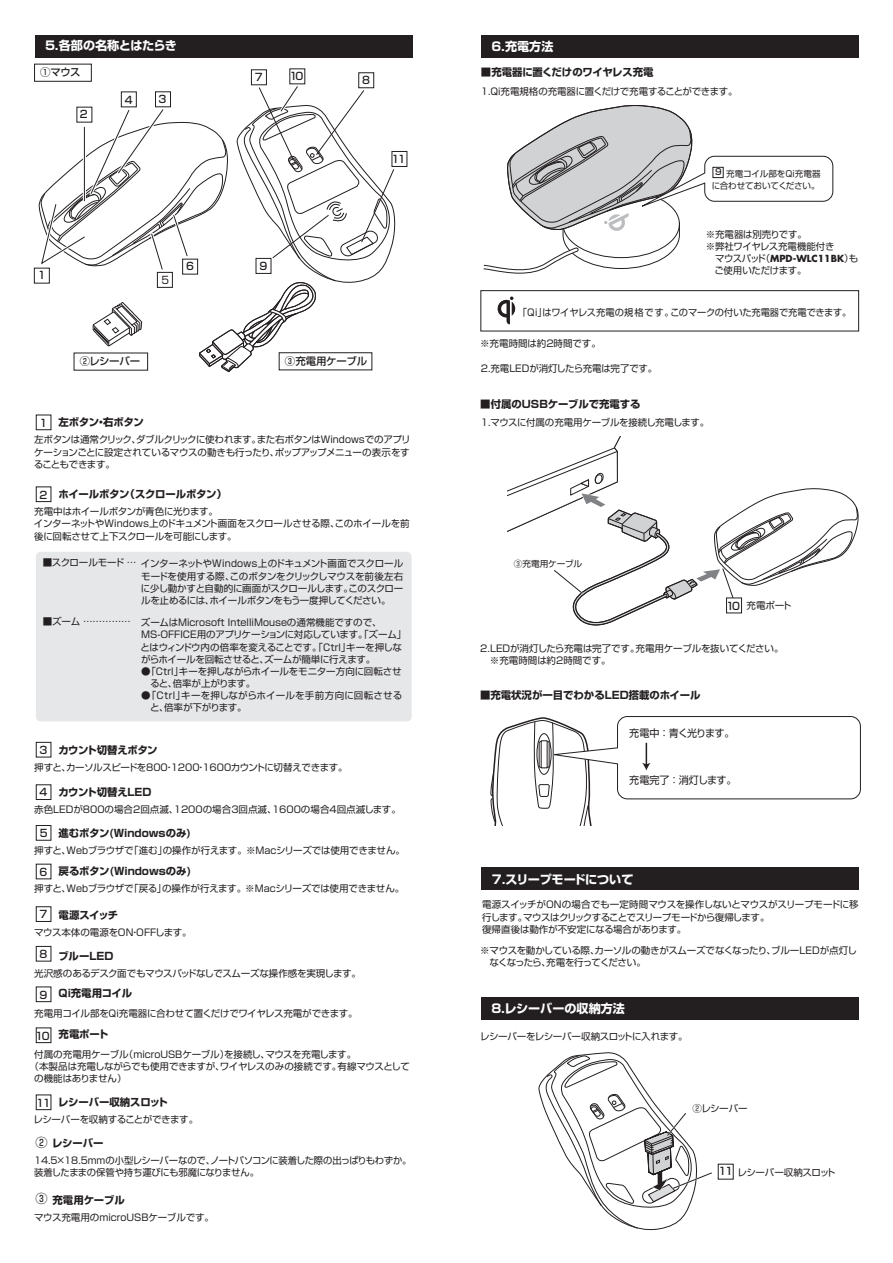
<style>
.page{position:relative;width:893px;height:1263px;background:#fff}
.page>*{position:absolute;margin:0;border:0;box-sizing:border-box;transform-origin:0 0}
.t1{font:700 12.15px "Shin Go Pro";color:#fff}
.t2{font:700 12.15px "Shin Go Pro";letter-spacing:-.02em;color:#fff}
.t3{font:700 12.15px "Shin Go Pro";letter-spacing:-.025em;color:#fff}
.t4{font:500 12.15px "Shin Go Pro";color:#231f20}
.t5{font:700 10.35px "Shin Go Pro";letter-spacing:-.01em;color:#231f20}
.t6{font:500 10.35px "Shin Go Pro";letter-spacing:-.02em;color:#231f20}
.t7{font:700 10.35px "Shin Go Pro";letter-spacing:-.035em;color:#231f20}
.t8{font:700 10.35px "Shin Go Pro";letter-spacing:-.03em;color:#231f20}
.t9{font:10.35px "Shin Go Pro";letter-spacing:-.075em;color:#231f20}
.t10{font:10.35px "Shin Go Pro";color:#231f20}
.t11{font:10.35px "Shin Go Pro";letter-spacing:-.05em;color:#231f20}
.t12{font:9.45px/12.1px "Shin Go Pro";letter-spacing:-.02em;color:#231f20}
.t13{font:9.45px/12.1px "Shin Go Pro";letter-spacing:-.045em;color:#231f20}
.t14{font:9.45px "Shin Go Pro";color:#231f20}
.t15{font:9.45px/12.1px "Shin Go Pro";letter-spacing:.015em;color:#231f20}
.t16{font:700 9.45px "Futura";color:#231f20}
.t17{font:9.45px "Shin Go Pro";letter-spacing:-.04em;color:#231f20}
.t18{font:8.7px "Shin Go Pro";letter-spacing:-.015em;color:#231f20}
.t19{font:8.7px "Shin Go Pro";letter-spacing:.01em;color:#231f20}
.t20{font:500 8.7px "Shin Go Pro";color:#231f20}
.s1{font-weight:500}
.s2{font-family:"Shin Go Pro";font-weight:400}
.s3{font-weight:500;font-size:10.35px}
</style>
<div class="page">
<div style="left:481px;top:868px;width:378px;height:22px;background:#231f20"></div>
<div style="left:35px;top:35px;width:377px;height:22px;background:#231f20"></div>
<div style="left:36px;top:552px;width:376px;height:169px;background:#e6e7e9;border-radius:5px"></div>
<div style="left:34px;top:268px;width:16px;height:15px;border:1px solid #231f20"></div>
<div style="left:34px;top:64px;width:58px;height:18px;border:1px solid #231f20"></div>
<div style="left:36px;top:415px;width:15px;height:15px;border:1px solid #231f20"></div>
<div style="left:36px;top:486px;width:15px;height:16px;border:1px solid #231f20"></div>
<div style="left:36px;top:742px;width:15px;height:15px;border:1px solid #231f20"></div>
<div style="left:36px;top:784px;width:15px;height:16px;border:1px solid #231f20"></div>
<div style="left:36px;top:864px;width:15px;height:15px;border:1px solid #231f20"></div>
<div style="left:36px;top:946px;width:15px;height:15px;border:1px solid #231f20"></div>
<div style="left:36px;top:986px;width:15px;height:16px;border:1px solid #231f20"></div>
<div style="left:36px;top:1094px;width:15px;height:16px;border:1px solid #231f20"></div>
<div style="left:36px;top:825px;width:15px;height:16px;border:1px solid #231f20"></div>
<div style="left:36px;top:1027px;width:15px;height:16px;border:1px solid #231f20"></div>
<div style="left:36px;top:906px;width:15px;height:16px;border:1px solid #231f20"></div>
<div style="left:392px;top:151px;width:15px;height:16px;border:1px solid #231f20"></div>
<div style="left:251px;top:69px;width:16px;height:16px;border:1px solid #231f20"></div>
<div style="left:358px;top:72px;width:16px;height:16px;border:1px solid #231f20"></div>
<svg style="left:37px;top:83px;width:361px;height:290px"></svg>
<div style="left:481px;top:35px;width:378px;height:22px;background:#231f20"></div>
<div style="left:481px;top:997px;width:378px;height:23px;background:#231f20"></div>
<svg style="left:508px;top:436px;width:351px;height:190px"></svg>
<div style="left:726px;top:597px;width:16px;height:16px;background:#fff;border:1px solid #231f20"></div>
<svg style="left:497px;top:296px;width:19px;height:28px"></svg>
<div style="left:480px;top:290px;width:379px;height:41px;border:1px solid #231f20"></div>
<svg style="left:490px;top:716px;width:371px;height:109px"></svg>
<svg style="left:483px;top:105px;width:351px;height:169px"></svg>
<div style="left:712px;top:167px;width:12px;height:11px;border:1px solid #231f20"></div>
<svg style="left:538px;top:1052px;width:174px;height:179px"></svg>
<p class="t3" style="left:44px;top:36px;width:135px">５.各部の名称とはたらき</p>
<p class="t6" style="left:40px;top:64px;width:42px">①マウス</p>
<p class="t6" style="left:80px;top:106px;width:9px">2</p>
<p class="t6" style="left:125px;top:91px;width:9px">4</p>
<p class="t6" style="left:159px;top:91px;width:9px">3</p>
<p class="t6" style="left:255px;top:69px;width:9px">7</p>
<p class="t6" style="left:289px;top:68px;width:15px">10</p>
<p class="t6" style="left:362px;top:72px;width:9px">8</p>
<p class="t6" style="left:392px;top:151px;width:15px">11</p>
<p class="t6" style="left:38px;top:267px;width:9px">1</p>
<p class="t11" style="left:161px;top:272px;width:9px">5</p>
<p class="t6" style="left:186px;top:258px;width:9px">6</p>
<p class="t6" style="left:260px;top:258px;width:9px">9</p>
<p class="t6" style="left:80px;top:353px;width:62px">②レシーバー</p>
<p class="t6" style="left:285px;top:352px;width:84px">③充電用ケーブル</p>
<p class="t7" style="left:59px;top:414px;width:87px">左ボタン・右ボタン</p>
<p class="t12" style="left:34px;top:433px;width:378px;text-align:justify">左ボタンは通常クリック、ダブルクリックに使われます。また右ボタンはWindowsでのアプリケーションごとに設定されているマウスの動きも行ったり、ポップアップメニューの表示をすることもできます。</p>
<p class="t6" style="left:39px;top:414px;width:9px">1</p>
<p class="t8" style="left:58px;top:486px;width:170px">ホイールボタン（スクロールボタン）</p>
<p class="t12" style="left:34px;top:504px;width:377px">充電中はホイールボタンが青色に光ります。<br>インターネットやWindows上のドキュメント画面をスクロールさせる際、このホイールを前後に回転させて上下スクロールを可能にします。</p>
<p class="t6" style="left:39px;top:486px;width:9px">2</p>
<p class="t12" style="left:43px;top:555px;width:95px">■スクロールモード …</p>
<p class="t12" style="left:141px;top:557px;width:264px;text-align:justify">インターネットやWindows上のドキュメント画面でスクロールモードを使用する際、このボタンをクリックしマウスを前後左右に少し動かすと自動的に画面がスクロールします。このスクロールを止めるには、ホイールボタンをもう一度押してください。</p>
<p class="t12" style="left:43px;top:614px;width:90px">■ズーム ……………</p>
<p class="t12" style="left:141px;top:615px;width:267px">ズームはMicrosoft IntelliMouseの通常機能ですので、MS-OFFICE用のアプリケーションに対応しています。「ズーム」とはウィンドウ内の倍率を変えることです。「Ctrl」キーを押しながらホイールを回転させると、ズームが簡単に行えます。</p>
<p class="t12" style="left:150px;top:664px;width:253px;text-indent:-9px">●「Ctrl」キーを押しながらホイールをモニター方向に回転させると、倍率が上がります。</p>
<p class="t15" style="left:150px;top:688px;width:254px;text-indent:-9px">●「Ctrl」キーを押しながらホイールを手前方向に回転させると、倍率が下がります。</p>
<p class="t7" style="left:58px;top:742px;width:101px">カウント切替えボタン</p>
<p class="t12" style="left:34px;top:760px;width:315px">押すと、カーソルスピードを800・1200・1600カウントに切替えできます。</p>
<p class="t5" style="left:58px;top:783px;width:95px">カウント切替えLED</p>
<p class="t14" style="left:34px;top:801px;width:368px">赤色LEDが800の場合2回点滅、1200の場合3回点滅、1600の場合4回点滅します。</p>
<p class="t6" style="left:39px;top:741px;width:9px">3</p>
<p class="t6" style="left:39px;top:784px;width:9px">4</p>
<p class="t5" style="left:59px;top:824px;width:134px">進むボタン(Windowsのみ)</p>
<p class="t12" style="left:34px;top:843px;width:372px">押すと、Webブラウザで「進む」の操作が行えます。※Macシリーズでは使用できません。</p>
<p class="t6" style="left:40px;top:825px;width:9px">5</p>
<p class="t5" style="left:59px;top:863px;width:134px">戻るボタン(Windowsのみ)</p>
<p class="t12" style="left:34px;top:881px;width:372px">押すと、Webブラウザで「戻る」の操作が行えます。※Macシリーズでは使用できません。</p>
<p class="t6" style="left:39px;top:863px;width:9px">6</p>
<p class="t5" style="left:59px;top:906px;width:61px">電源スイッチ</p>
<p class="t12" style="left:34px;top:925px;width:159px">マウス本体の電源をON・OFFします。</p>
<p class="t6" style="left:39px;top:906px;width:9px">7</p>
<p class="t6" style="left:39px;top:946px;width:9px">8</p>
<p class="t5" style="left:58px;top:947px;width:56px">ブルーLED</p>
<p class="t12" style="left:34px;top:966px;width:328px">光沢感のあるデスク面でもマウスパッドなしでスムーズな操作感を実現します。</p>
<p class="t12" style="left:34px;top:1006px;width:325px">充電用コイル部をQi充電器に合わせて置くだけでワイヤレス充電ができます。</p>
<p class="t5" style="left:35px;top:1026px;width:75px"><span class="s1">10</span> 充電ポート</p>
<p class="t12" style="left:34px;top:1047px;width:323px">付属の充電用ケーブル（microUSBケーブル）を接続し、マウスを充電します。</p>
<p class="t12" style="left:30px;top:1059px;width:382px">（本製品は充電しながらでも使用できますが、ワイヤレスのみの接続です。有線マウスとして</p>
<p class="t12" style="left:34px;top:1071px;width:94px">の機能はありません）</p>
<p class="t5" style="left:39px;top:985px;width:94px"><span class="s1">9</span> Qi充電用コイル</p>
<p class="t5" style="left:36px;top:1094px;width:133px"><span class="s1">11</span> レシーバー収納スロット</p>
<p class="t17" style="left:34px;top:1112px;width:166px">レシーバーを収納することができます。</p>
<p class="t4" style="left:36px;top:1132px;width:14px">②</p>
<p class="t5" style="left:52px;top:1135px;width:53px">レシーバー</p>
<p class="t12" style="left:34px;top:1153px;width:379px">1４.5×18.5mmの小型レシーバーなので、ノートパソコンに装着した際の出っぱりもわずか。装着したままの保管や持ち運びにも邪魔になりません。</p>
<p class="t4" style="left:36px;top:1188px;width:14px">③</p>
<p class="t5" style="left:53px;top:1191px;width:74px">充電用ケーブル</p>
<p class="t14" style="left:34px;top:1209px;width:181px">マウス充電用のmicroUSBケーブルです。</p>
<p class="t1" style="left:491px;top:37px;width:64px">6.充電方法</p>
<p class="t5" style="left:481px;top:64px;width:174px">■充電器に置くだけのワイヤレス充電</p>
<p class="t12" style="left:481px;top:84px;width:258px">1.Qi充電規格の充電器に置くだけで充電することができます。</p>
<p class="t20" style="left:715px;top:165px;width:8px">9</p>
<p class="t18" style="left:712px;top:178px;width:109px">に合わせておいてください。</p>
<p class="t19" style="left:712px;top:166px;width:110px">　 充電コイル部をQi充電器</p>
<p class="t12" style="left:706px;top:227px;width:130px">※充電器は別売りです。<br>※弊社ワイヤレス充電機能付き</p>
<p class="t16" style="left:706px;top:252px;width:154px"><span class="s2">　マウスパッド（</span>MPD-WLC11BK<span class="s2">）も</span></p>
<p class="t12" style="left:706px;top:264px;width:102px">　ご使用いただけます。</p>
<p class="t12" style="left:518px;top:305px;width:335px">「Qi」はワイヤレス充電の規格です。このマークの付いた充電器で充電できます。</p>
<p class="t14" style="left:480px;top:335px;width:122px">※充電時間は約2時間です。</p>
<p class="t12" style="left:481px;top:361px;width:183px">2.充電LEDが消灯したら充電は完了です。　</p>
<p class="t5" style="left:480px;top:396px;width:162px">■付属のUSBケーブルで充電する</p>
<p class="t12" style="left:481px;top:415px;width:230px">1.マウスに付属の充電用ケーブルを接続し充電します。</p>
<p class="t18" style="left:514px;top:556px;width:70px">③充電用ケーブル</p>
<p class="t12" style="left:726px;top:598px;width:67px"><span class="s3">10</span> 充電ポート</p>
<p class="t12" style="left:480px;top:641px;width:305px">2.LEDが消灯したら充電は完了です。充電用ケーブルを抜いてください。　※充電時間は約2時間です。</p>
<p class="t5" style="left:480px;top:687px;width:222px">■充電状況が一目でわかるLED搭載のホイール</p>
<p class="t9" style="left:629px;top:724px;width:107px">充電中 ：青く光ります。</p>
<p class="t10" style="left:629px;top:771px;width:109px">充電完了 ：消灯します。</p>
<p class="t2" style="left:492px;top:869px;width:143px">7.スリープモードについて</p>
<p class="t12" style="left:482px;top:898px;width:378px">電源スイッチがONの場合でも一定時間マウスを操作しないとマウスがスリープモードに移行します。マウスはクリックすることでスリープモードから復帰します。<br>復帰直後は動作が不安定になる場合があります。</p>
<p class="t13" style="left:490px;top:943px;width:369px;text-indent:-9px">※マウスを動かしている際、カーソルの動きがスムーズでなくなったり、ブルーLEDが点灯しなくなったら、充電を行ってください。</p>
<p class="t1" style="left:491px;top:999px;width:135px">8.レシーバーの収納方法</p>
<p class="t13" style="left:480px;top:1029px;width:209px">レシーバーをレシーバー収納スロットに入れます。</p>
<p class="t12" style="left:692px;top:1101px;width:57px">②レシーバー</p>
<p class="t12" style="left:718px;top:1165px;width:119px"><span class="s3">11</span> レシーバー収納スロット</p>
</div>
